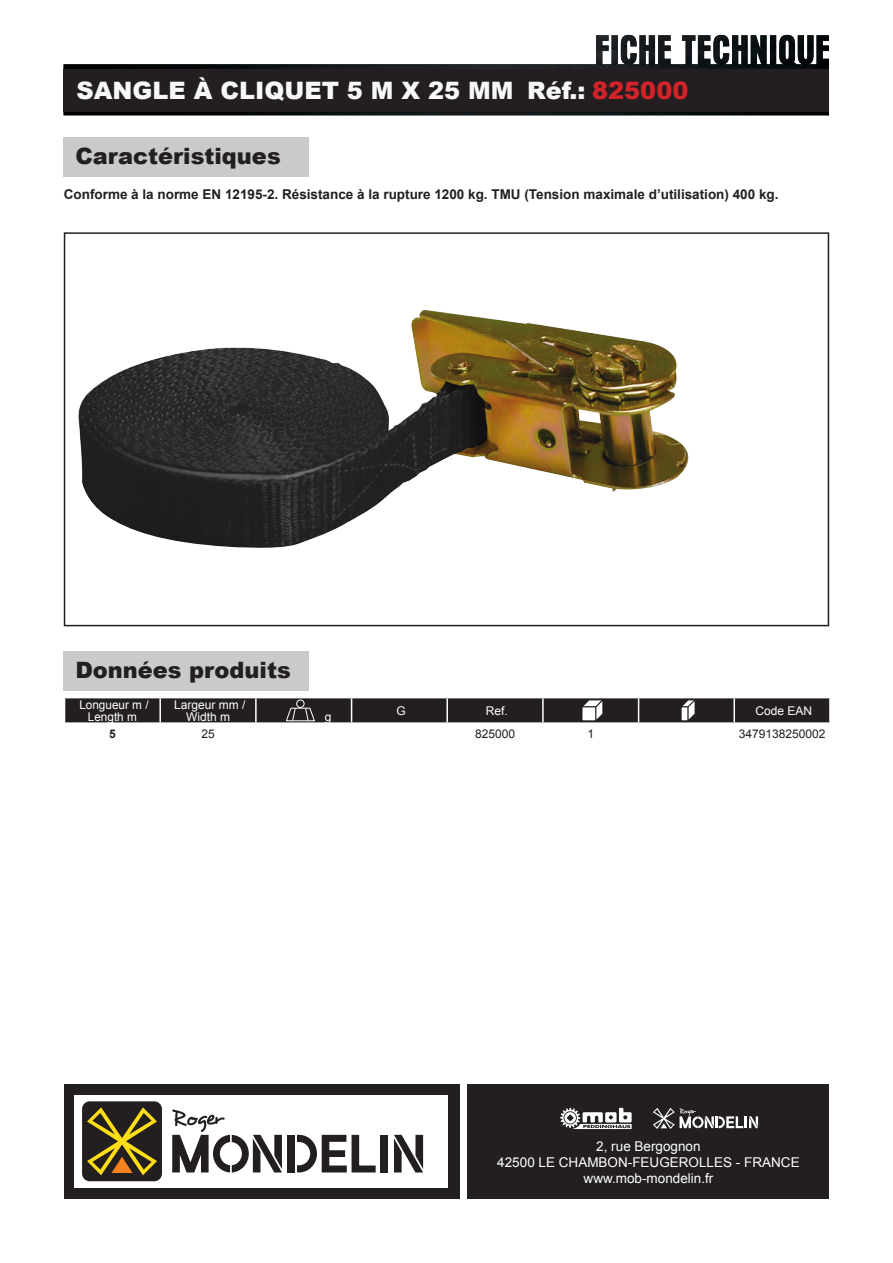
<style>
.page{position:relative;width:893px;height:1263px;background:#fff}
.page>*{position:absolute;margin:0;border:0;box-sizing:border-box;transform-origin:0 0}
.t1{font:900 24px "Arial";color:#f8f8f9}
.t2{font:900 22.5px "Arial";color:#231f20}
.t3{font:700 13.5px "Arial";color:#231f20}
.t4{font:13.5px/16.4px "Arial";color:#fff;text-align:center}
.t5{font:12px/12px "Arial";color:#fff;text-align:center}
.t6{font:12px "Arial";color:#231f20}
.t7{font:700 12px "Arial";color:#231f20}
.s1{color:#d2232a}
</style>
<div class="page">
<img style="left:64px;top:35px;width:765px;height:80px">
<div style="left:64px;top:1084px;width:395px;height:115px;background:#231f20"></div>
<div style="left:468px;top:1084px;width:361px;height:115px;background:#231f20"></div>
<svg style="left:560px;top:1108px;width:72px;height:21px"></svg>
<svg style="left:653px;top:1108px;width:105px;height:21px"></svg>
<div style="left:64px;top:69px;width:765px;height:43px;background:#231f20"></div>
<div style="left:64px;top:137px;width:245px;height:40px;background:#cacacb"></div>
<div style="left:64px;top:232px;width:765px;height:394px;border:2px solid #231f20"></div>
<div style="left:64px;top:651px;width:245px;height:40px;background:#cacacb"></div>
<svg style="left:64px;top:698px;width:766px;height:25px;background:#363233"></svg>
<img style="left:78px;top:310px;width:611px;height:238px">
<div style="left:75px;top:1095px;width:373px;height:93px;background:#fff"></div>
<div style="left:82px;top:1101px;width:80px;height:80px;background:#231f20;border-radius:8px"></div>
<svg style="left:87px;top:1107px;width:70px;height:68px"></svg>
<div style="left:288px;top:1135px;width:7px;height:37px;background:#231f20"></div>
<div style="left:380px;top:1135px;width:8px;height:37px;background:#231f20"></div>
<svg style="left:172px;top:1109px;width:110px;height:63px"></svg>
<svg style="left:394px;top:1135px;width:29px;height:37px"></svg>
<svg style="left:297px;top:1135px;width:79px;height:37px"></svg>
<h1 class="t1" style="left:76px;top:73px;width:613px">SANGLE À CLIQUET 5 M X 25 MM Réf.: <span class="s1">825000</span></h1>
<h2 class="t2" style="left:75px;top:140px;width:207px">Caractéristiques</h2>
<p class="t3" style="left:64px;top:185px;width:716px">Conforme à la norme EN 12195-2. Résistance à la rupture 1200 kg. TMU (Tension maximale d’utilisation) 400 kg.</p>
<h2 class="t2" style="left:75px;top:654px;width:217px">Données produits</h2>
<p class="t5" style="left:79px;top:699px;width:71px">Longueur m /<br>Length m</p>
<p class="t5" style="left:174px;top:699px;width:73px">Largeur mm /<br>Width m</p>
<p class="t5" style="left:325px;top:711px;width:8px">g</p>
<p class="t5" style="left:396px;top:705px;width:11px">G</p>
<p class="t5" style="left:486px;top:705px;width:24px">Ref.</p>
<p class="t5" style="left:755px;top:705px;width:58px">Code EAN</p>
<p class="t7" style="left:109px;top:726px;width:8px">5</p>
<p class="t6" style="left:201px;top:726px;width:15px">25</p>
<p class="t6" style="left:475px;top:726px;width:42px">825000</p>
<p class="t6" style="left:587px;top:726px;width:8px">1</p>
<p class="t6" style="left:739px;top:726px;width:88px">3479138250002</p>
<p class="t4" style="left:497px;top:1138px;width:304px">2, rue Bergognon<br>42500 LE CHAMBON-FEUGEROLLES - FRANCE www.mob-mondelin.fr</p>
</div>
